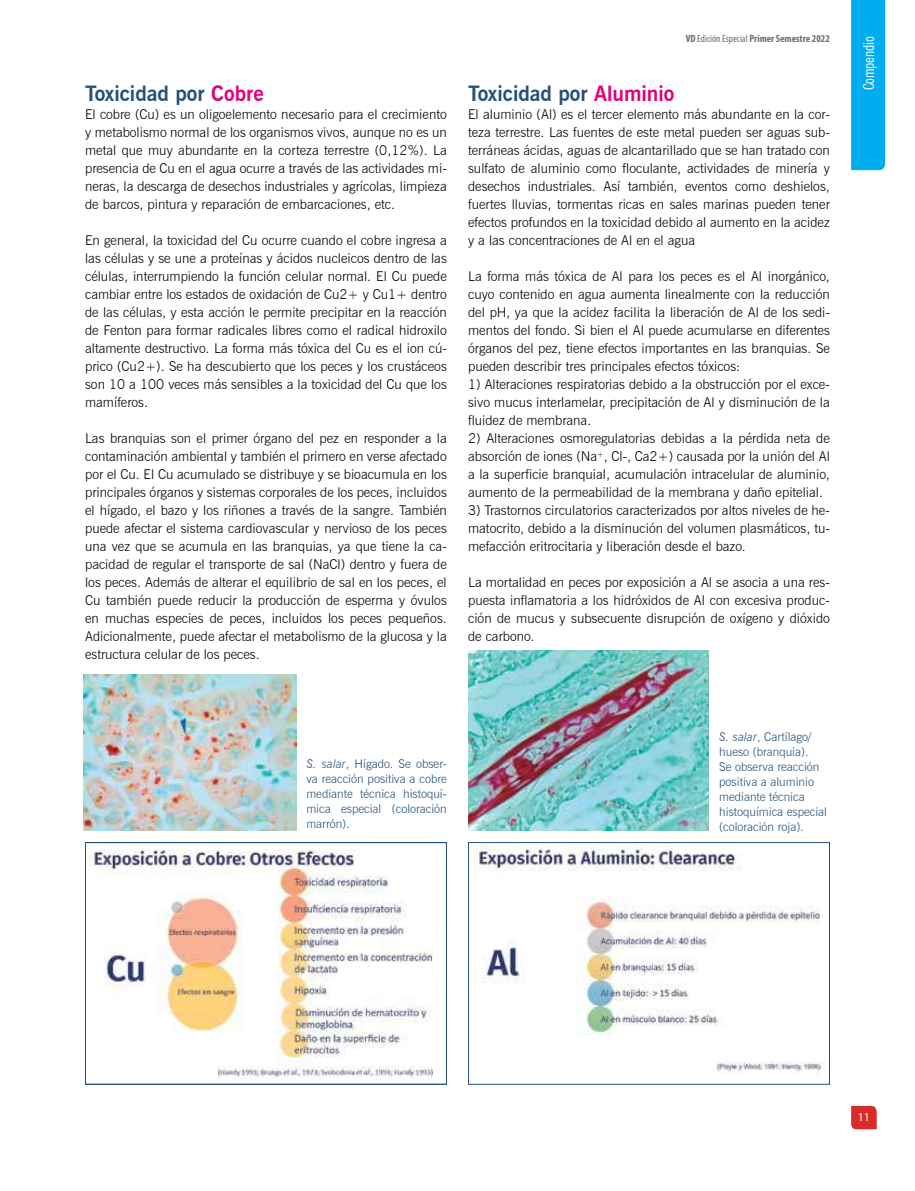
<style>
.page{position:relative;width:915px;height:1191px;background:#fff}
.page>*{position:absolute;margin:0;border:0;box-sizing:border-box;transform-origin:0 0}
.t1{font:700 21px "News Gothic BT";color:#255079}
.t2{font:condensed 15px "News Gothic BT";letter-spacing:-.01em;color:#fff}
.t3{font:300 13.5px/18px "News Gothic BT";color:#000;text-align:justify}
.t4{font:300 12px/15px "News Gothic BT";color:#255079;text-align:justify}
.t5{font:12px "Myriad Pro";color:#fff}
.t6{font:700 condensed 10.5px "Myriad Pro";color:#6d6e71}
.s1{color:#e20177}
.s2{font-weight:400}
.s3{font-style:italic}
</style>
<div class="page">
<svg style="left:851px;top:1106px;width:25px;height:23px"></svg>
<img style="left:83px;top:675px;width:213px;height:155px">
<img style="left:88px;top:841px;width:345px;height:237px">
<img style="left:468px;top:651px;width:240px;height:179px">
<img style="left:473px;top:845px;width:349px;height:229px">
<div style="left:85px;top:842px;width:361px;height:242px;border:1px solid #255079"></div>
<div style="left:468px;top:842px;width:361px;height:242px;border:1px solid #255079"></div>
<div style="left:851px;top:0;width:33px;height:170px;background:#00aeef"></div>
<h1 class="t1" style="left:85px;top:81px;width:180px">Toxicidad por <span class="s1">Cobre</span></h1>
<p class="t3" style="left:85px;top:105px;width:363px">El cobre (Cu) es un oligoelemento necesario para el crecimiento y metabolismo normal de los organismos vivos, aunque no es un metal que muy abundante en la corteza terrestre (0,12%). La presencia de Cu en el agua ocurre a través de las actividades mi&shy;neras, la descarga de desechos industriales y agrícolas, limpieza de barcos, pintura y reparación de embarcaciones, etc.</p>
<p class="t3" style="left:85px;top:231px;width:363px">En general, la toxicidad del Cu ocurre cuando el cobre ingresa a las células y se une a proteínas y ácidos nucleicos dentro de las células, interrumpiendo la función celular normal. El Cu puede cambiar entre los estados de oxidación de Cu2+ y Cu1+ dentro de las células, y esta acción le permite precipitar en la reacción de Fenton para formar radicales libres como el radical hidroxilo altamente destructivo. La forma más tóxica del Cu es el ion cú&shy;prico (Cu2+). Se ha descubierto que los peces y los crustáceos son 10 a 100 veces más sensibles a la toxicidad del Cu que los mamíferos.</p>
<p class="t3" style="left:85px;top:429px;width:363px">Las branquias son el primer órgano del pez en responder a la contaminación ambiental y también el primero en verse afectado por el Cu. El Cu acumulado se distribuye y se bioacumula en los principales órganos y sistemas corporales de los peces, incluidos el hígado, el bazo y los riñones a través de la sangre. También puede afectar el sistema cardiovascular y nervioso de los peces una vez que se acumula en las branquias, ya que tiene la ca&shy;pacidad de regular el transporte de sal (NaCl) dentro y fuera de los peces. Además de alterar el equilibrio de sal en los peces, el Cu también puede reducir la producción de esperma y óvulos en muchas especies de peces, incluidos los peces pequeños.<br>Adicionalmente, puede afectar el metabolismo de la glucosa y la estructura celular de los peces.</p>
<p class="t6" style="left:685px;top:32px;width:146px">VD <span class="s2">Edición Especial</span> Primer Semestre 2022</p>
<h1 class="t1" style="left:468px;top:81px;width:208px">Toxicidad por <span class="s1">Aluminio</span></h1>
<p class="t3" style="left:468px;top:105px;width:363px">El aluminio (Al) es el tercer elemento más abundante en la cor&shy;teza terrestre. Las fuentes de este metal pueden ser aguas sub&shy;terráneas ácidas, aguas de alcantarillado que se han tratado con sulfato de aluminio como floculante, actividades de minería y desechos industriales. Así también, eventos como deshielos, fuertes lluvias, tormentas ricas en sales marinas pueden tener efectos profundos en la toxicidad debido al aumento en la acidez y a las concentraciones de Al en el agua</p>
<p class="t3" style="left:468px;top:267px;width:363px">La forma más tóxica de Al para los peces es el Al inorgánico, cuyo contenido en agua aumenta linealmente con la reducción del pH, ya que la acidez facilita la liberación de Al de los sedi&shy;mentos del fondo. Si bien el Al puede acumularse en diferentes órganos del pez, tiene efectos importantes en las branquias. Se pueden describir tres principales efectos tóxicos:</p>
<p class="t3" style="left:468px;top:375px;width:363px">1) Alteraciones respiratorias debido a la obstrucción por el exce&shy;sivo mucus interlamelar, precipitación de Al y disminución de la fluidez de membrana.</p>
<p class="t3" style="left:468px;top:429px;width:363px">2) Alteraciones osmoregulatorias debidas a la pérdida neta de absorción de iones (Na<sup>+</sup>, Cl-, Ca2+) causada por la unión del Al a la superficie branquial, acumulación intracelular de aluminio, aumento de la permeabilidad de la membrana y daño epitelial.</p>
<p class="t3" style="left:468px;top:501px;width:363px">3) Trastornos circulatorios caracterizados por altos niveles de he&shy;matocrito, debido a la disminución del volumen plasmáticos, tu&shy;mefacción eritrocitaria y liberación desde el bazo.</p>
<p class="t3" style="left:468px;top:573px;width:363px">La mortalidad en peces por exposición a Al se asocia a una res&shy;puesta inflamatoria a los hidróxidos de Al con excesiva produc&shy;ción de mucus y subsecuente disrupción de oxígeno y dióxido de carbono.</p>
<p class="t4" style="left:306px;top:755px;width:142px"><span class="s3">S. salar</span>, Hígado. Se obser&shy;va reacción positiva a cobre mediante técnica histoquí&shy;mica especial (coloración marrón).</p>
<p class="t4" style="left:719px;top:729px;width:109px;text-align:left"><span class="s3">S. salar</span>, Cartílago/ hueso (branquia).<br>Se observa reacción positiva a aluminio mediante técnica histoquímica especial (coloración roja).</p>
<p class="t2" style="left:859px;top:90px;width:55px;rotate:-90deg">Compendio</p>
<p class="t5" style="left:857px;top:1109px;width:14px">11</p>
</div>
